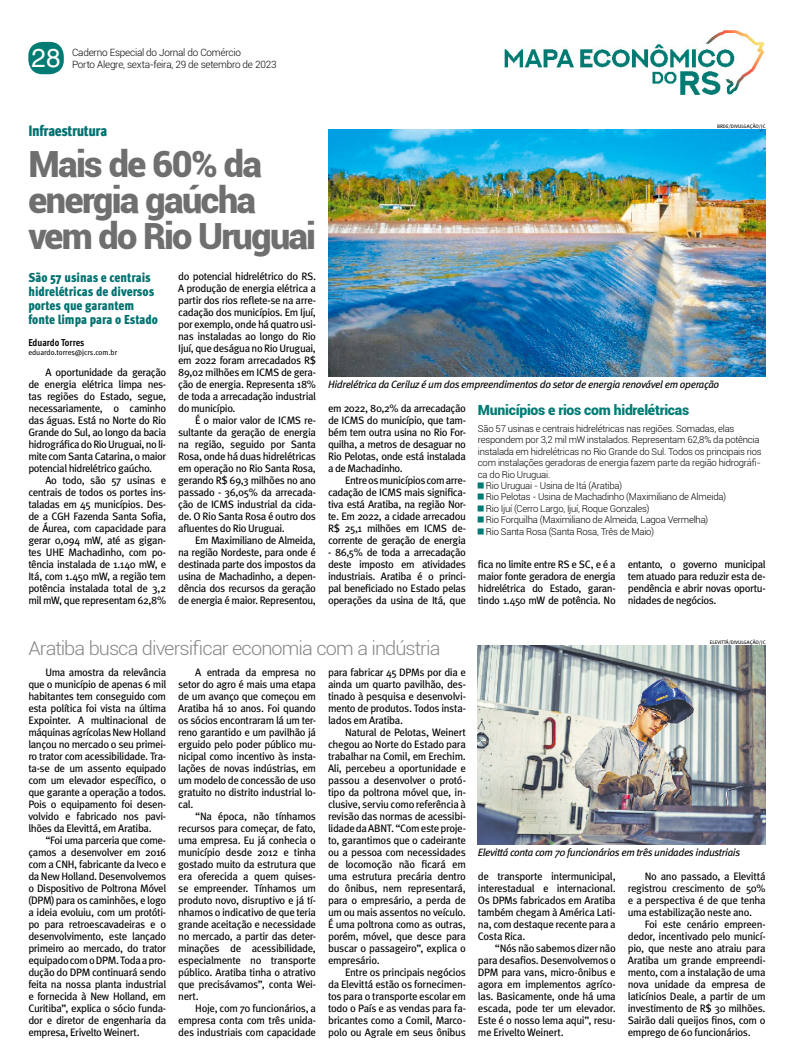
<style>
.page{position:relative;width:794px;height:1063px;background:#fff}
.page>*{position:absolute;margin:0;border:0;box-sizing:border-box;transform-origin:0 0}
.Abre{font:900 36.1px/36px "Roboto";letter-spacing:-.045em;color:#706f6f}
.t1{font:26px "Helvetica";color:#fff}
.Retranca_2_1{font:300 19px "Roboto";letter-spacing:-.045em;color:#878787;scale:1.05 1}
.CARTOLA{font:900 15px "Meta Cond";letter-spacing:-.03em;color:#007270}
.SUBTIT_BOX{font:900 14px "Roboto";letter-spacing:-.02em;color:#007c74}
.Linha_de_Apoio{font:900 13px/14px "Meta Cond";color:#007270}
.TEXTO{font:10.8px/12px "Meta";letter-spacing:-.035em;color:#000;text-align:justify}
.Legenda{font:italic 10.6px "Meta";letter-spacing:-.03em;color:#000}
.t2{font:300 10px "Roboto";letter-spacing:-.025em;color:#000}
.Assinatura{font:700 10px "Meta Cond";letter-spacing:-.005em;color:#000}
.TEXTO-2{font:300 9.5px/11.4px "Roboto";letter-spacing:-.025em;color:#000}
.E-mail{font:7.7px "Meta Cond Book LF";color:#000;scale:1.11 1}
.Crédito{font:5px "Meta Book Caps";color:#000}
</style>
<div class="page">
<div style="left:28px;top:42px;width:36px;height:32px;background:#007c74;border-radius:14px"></div>
<img style="left:504px;top:30px;width:261px;height:65px">
<img style="left:328px;top:129px;width:437px;height:247px">
<img style="left:478px;top:645px;width:287px;height:199px">
<p class="t2" style="left:72px;top:46px;width:171px">Caderno Especial do Jornal do Comércio</p>
<p class="t1" style="left:32px;top:43px;width:30px">28</p>
<p class="t2" style="left:72px;top:57px;width:206px">Porto Alegre, sexta-feira, 29 de setembro de 2023</p>
<p class="Crédito" style="left:717px;top:123px;width:50px">BRDE/DIVULGAÇÃO/JC</p>
<p class="CARTOLA" style="left:28px;top:121px;width:80px">Infraestrutura</p>
<p class="Abre" style="left:28px;top:144px;width:289px">Mais de 60% da energia gaúcha vem do Rio Uruguai</p>
<p class="Linha_de_Apoio" style="left:28px;top:270px;width:131px">São 57 usinas e centrais hidrelétricas de diversos portes que garantem fonte limpa para o Estado</p>
<p class="Assinatura" style="left:28px;top:337px;width:57px">Eduardo Torres</p>
<p class="E-mail" style="left:28px;top:348px;width:82px">eduardo.torres@jcrs.com.br</p>
<p class="TEXTO" style="left:28px;top:366px;width:139px;text-indent:17px">A oportunidade da geração de energia elétrica limpa nes&shy;tas regiões do Estado, segue, necessariamente, o caminho das águas. Está no Norte do Rio Grande do Sul, ao longo da bacia hidrográfica do Rio Uruguai, no li&shy;mite com Santa Catarina, o maior potencial hidrelétrico gaúcho.</p>
<p class="TEXTO" style="left:28px;top:474px;width:139px;text-indent:17px">Ao todo, são 57 usinas e centrais de todos os portes ins&shy;taladas em 45 municípios. Des&shy;de a CGH Fazenda Santa Sofia, de Áurea, com capacidade para gerar 0,094 mW, até as gigan&shy;tes UHE Machadinho, com po&shy;tência instalada de 1.140 mW, e Itá, com 1.450 mW, a região tem potência instalada total de 3,2 mil mW, que representam 62,8%</p>
<p class="TEXTO" style="left:178px;top:270px;width:139px">do potencial hidrelétrico do RS.<br>A produção de energia elétrica a partir dos rios reflete-se na arre&shy;cadação dos municípios. Em Ijuí, por exemplo, onde há quatro usi&shy;nas instaladas ao longo do Rio Ijuí, que deságua no Rio Uruguai, em 2022 foram arrecadados R$ 89,02 milhões em ICMS de gera&shy;ção de energia. Representa 18% de toda a arrecadação industrial do município.</p>
<p class="TEXTO" style="left:178px;top:414px;width:139px;text-indent:17px">É o maior valor de ICMS re&shy;sultante da geração de energia na região, seguido por Santa Rosa, onde há duas hidrelétricas em operação no Rio Santa Rosa, gerando R$ 69,3 milhões no ano passado - 36,05% da arrecada&shy;ção de ICMS industrial da cida&shy;de. O Rio Santa Rosa é outro dos afluentes do Rio Uruguai.</p>
<p class="TEXTO" style="left:178px;top:534px;width:139px;text-indent:17px">Em Maximiliano de Almeida, na região Nordeste, para onde é destinada parte dos impostos da usina de Machadinho, a depen&shy;dência dos recursos da geração de energia é maior. Representou,</p>
<p class="Legenda" style="left:328px;top:378px;width:393px">Hidrelétrica da Ceriluz é um dos empreendimentos do setor de energia renovável em operação</p>
<p class="TEXTO" style="left:328px;top:402px;width:139px">em 2022, 80,2% da arrecadação de ICMS do município, que tam&shy;bém tem outra usina no Rio For&shy;quilha, a metros de desaguar no Rio Pelotas, onde está instalada a de Machadinho.</p>
<p class="TEXTO" style="left:328px;top:474px;width:139px;text-indent:17px">Entre os municípios com arre&shy;cadação de ICMS mais significa&shy;tiva está Aratiba, na região Nor&shy;te. Em 2022, a cidade arrecadou R$ 25,1 milhões em ICMS de&shy;corrente de geração de energia</p>
<p class="TEXTO" style="left:328px;top:546px;width:139px">- 86,5% de toda a arrecadação deste imposto em atividades industriais. Aratiba é o princi&shy;pal beneficiado no Estado pelas operações da usina de Itá, que</p>
<p class="Retranca_2_1" style="left:28px;top:635px;width:394px">Aratiba busca diversificar economia com a indústria</p>
<p class="TEXTO" style="left:28px;top:666px;width:139px;text-indent:17px">Uma amostra da relevância que o município de apenas 6 mil habitantes tem conseguido com esta política foi vista na última Expointer. A multinacional de máquinas agrícolas New Holland lançou no mercado o seu primei&shy;ro trator com acessibilidade. Tra&shy;ta-se de um assento equipado com um elevador específico, o que garante a operação a todos.<br>Pois o equipamento foi desen&shy;volvido e fabricado nos pavi&shy;lhões da Elevittá, em Aratiba.</p>
<p class="TEXTO" style="left:28px;top:834px;width:139px;text-indent:17px">“Foi uma parceria que come&shy;çamos a desenvolver em 2016 com a CNH, fabricante da Iveco e da New Holland. Desenvolvemos o Dispositivo de Poltrona Móvel (DPM) para os caminhões, e logo a ideia evoluiu, com um protóti&shy;po para retroescavadeiras e o desenvolvimento, este lançado primeiro ao mercado, do trator equipado com o DPM. Toda a pro&shy;dução do DPM continuará sendo feita na nossa planta industrial e fornecida à New Holland, em Curitiba”, explica o sócio funda&shy;dor e diretor de engenharia da empresa, Erivelto Weinert.</p>
<p class="SUBTIT_BOX" style="left:478px;top:400px;width:213px">Municípios e rios com hidrelétricas</p>
<p class="TEXTO-2" style="left:478px;top:423px;width:285px">São 57 usinas e centrais hidrelétricas nas regiões. Somadas, elas respondem por 3,2 mil mW instalados. Representam 62,8% da potência instalada em hidrelétricas no Rio Grande do Sul. Todos os principais rios com instalações geradoras de energia fazem parte da região hidrográfi&shy;ca do Rio Uruguai.</p>
<p class="TEXTO-2" style="left:486px;top:480px;width:138px">Rio Uruguai - Usina de Itá (Aratiba)</p>
<p class="TEXTO-2" style="left:486px;top:491px;width:242px">Rio Pelotas - Usina de Machadinho (Maximiliano de Almeida)</p>
<p class="TEXTO-2" style="left:486px;top:502px;width:165px">Rio Ijuí (Cerro Largo, Ijuí, Roque Gonzales)</p>
<p class="TEXTO-2" style="left:486px;top:514px;width:224px">Rio Forquilha (Maximiliano de Almeida, Lagoa Vermelha)</p>
<p class="TEXTO-2" style="left:486px;top:525px;width:170px">Rio Santa Rosa (Santa Rosa, Três de Maio)</p>
<p class="TEXTO" style="left:478px;top:558px;width:139px">fica no limite entre RS e SC, e é a maior fonte geradora de energia hidrelétrica do Estado, garan&shy;tindo 1.450 mW de potência. No</p>
<p class="TEXTO" style="left:628px;top:558px;width:139px">entanto, o governo municipal tem atuado para reduzir esta de&shy;pendência e abrir novas oportu&shy;nidades de negócios.</p>
<p class="Crédito" style="left:710px;top:639px;width:57px">ELEVITTÁ/DIVULGAÇÃO/JC</p>
<p class="TEXTO" style="left:328px;top:666px;width:139px">para fabricar 45 DPMs por dia e ainda um quarto pavilhão, des&shy;tinado à pesquisa e desenvolvi&shy;mento de produtos. Todos insta&shy;lados em Aratiba.</p>
<p class="TEXTO" style="left:328px;top:726px;width:139px;text-indent:17px">Natural de Pelotas, Weinert chegou ao Norte do Estado para trabalhar na Comil, em Erechim.<br>Ali, percebeu a oportunidade e passou a desenvolver o protó&shy;tipo da poltrona móvel que, in&shy;clusive, serviu como referência à revisão das normas de acessibi&shy;lidade da ABNT. “Com este proje&shy;to, garantimos que o cadeirante ou a pessoa com necessidades de locomoção não ficará em uma estrutura precária dentro do ônibus, nem representará, para o empresário, a perda de um ou mais assentos no veículo.<br>É uma poltrona como as outras, porém, móvel, que desce para buscar o passageiro”, explica o empresário.</p>
<p class="TEXTO" style="left:328px;top:966px;width:139px;text-indent:17px">Entre os principais negócios da Elevittá estão os fornecimen&shy;tos para o transporte escolar em todo o País e as vendas para fa&shy;bricantes como a Comil, Marco&shy;polo ou Agrale em seus ônibus</p>
<p class="TEXTO" style="left:178px;top:666px;width:139px;text-indent:17px">A entrada da empresa no setor do agro é mais uma etapa de um avanço que começou em Aratiba há 10 anos. Foi quando os sócios encontraram lá um ter&shy;reno garantido e um pavilhão já erguido pelo poder público mu&shy;nicipal como incentivo às insta&shy;lações de novas indústrias, em um modelo de concessão de uso gratuito no distrito industrial lo&shy;cal.</p>
<p class="TEXTO" style="left:178px;top:810px;width:139px;text-indent:17px">“Na época, não tínhamos recursos para começar, de fato, uma empresa. Eu já conhecia o município desde 2012 e tinha gostado muito da estrutura que era oferecida a quem quises&shy;se empreender. Tínhamos um produto novo, disruptivo e já tí&shy;nhamos o indicativo de que teria grande aceitação e necessidade no mercado, a partir das deter&shy;minações de acessibilidade, especialmente no transporte público. Aratiba tinha o atrativo que precisávamos”, conta Wei&shy;nert.</p>
<p class="TEXTO" style="left:178px;top:1002px;width:139px;text-indent:17px">Hoje, com 70 funcionários, a empresa conta com três unida&shy;des industriais com capacidade</p>
<p class="Legenda" style="left:478px;top:846px;width:264px">Elevittá conta com 70 funcionários em três unidades industriais</p>
<p class="TEXTO" style="left:628px;top:870px;width:139px;text-indent:17px">No ano passado, a Elevittá registrou crescimento de 50% e a perspectiva é de que tenha uma estabilização neste ano.</p>
<p class="TEXTO" style="left:628px;top:918px;width:139px;text-indent:17px">Foi este cenário empreen&shy;dedor, incentivado pelo municí&shy;pio, que neste ano atraiu para Aratiba um grande empreendi&shy;mento, com a instalação de uma nova unidade da empresa de laticínios Deale, a partir de um investimento de R$ 30 milhões.<br>Sairão dali queijos finos, com o emprego de 60 funcionários.</p>
<p class="TEXTO" style="left:478px;top:870px;width:139px">de transporte intermunicipal, interestadual e internacional.<br>Os DPMs fabricados em Aratiba também chegam à América Lati&shy;na, com destaque recente para a Costa Rica.</p>
<p class="TEXTO" style="left:478px;top:942px;width:139px;text-indent:17px">“Nós não sabemos dizer não para desafios. Desenvolvemos o DPM para vans, micro-ônibus e agora em implementos agríco&shy;las. Basicamente, onde há uma escada, pode ter um elevador.<br>Este é o nosso lema aqui”, resu&shy;me Erivelto Weinert.</p>
</div>
